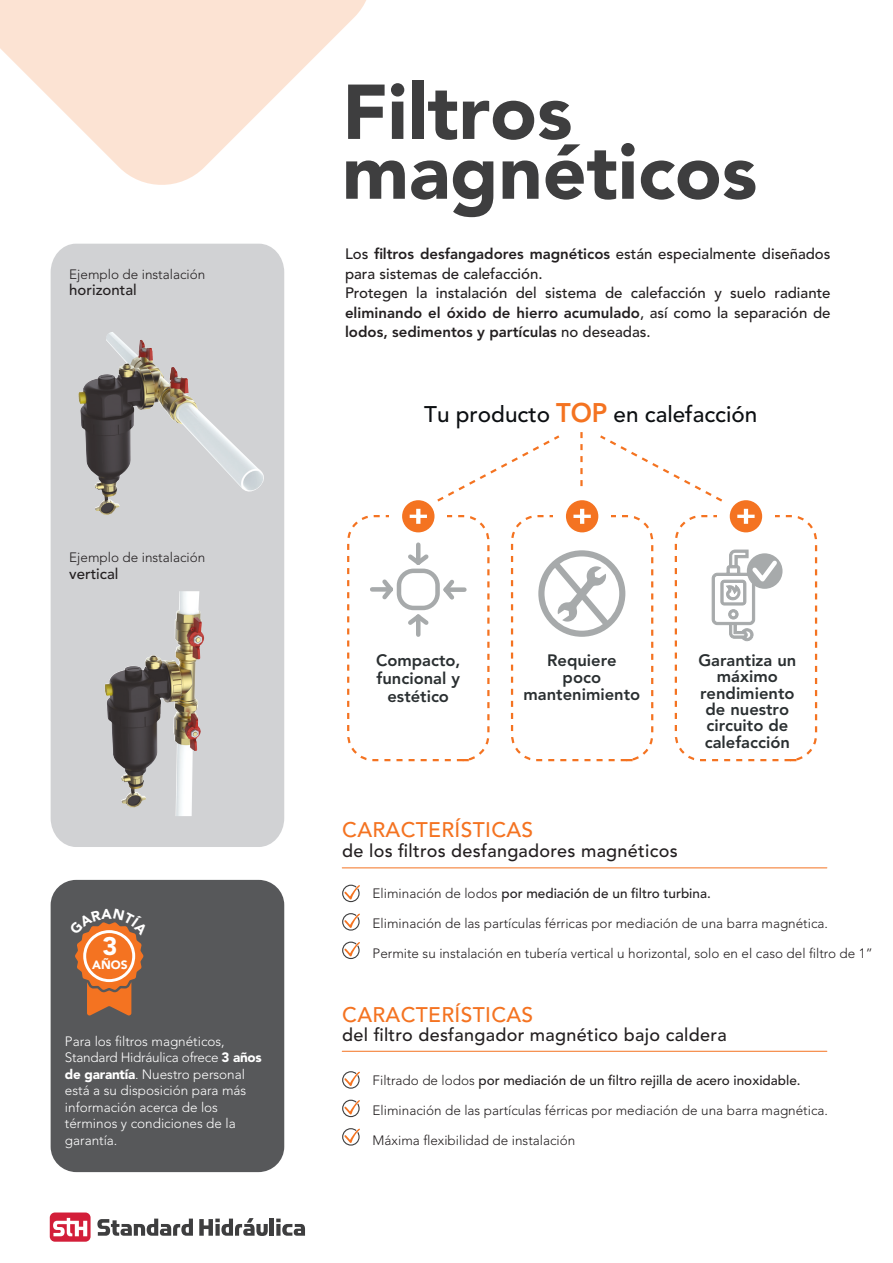
<style>
.page{position:relative;width:893px;height:1263px;background:#fff}
.page>*{position:absolute;margin:0;border:0;box-sizing:border-box;transform-origin:0 0}
.t1{font:900 76.8px/59.8px "Avenir LT Std";color:#3e3e3f}
.t2{font:900 25.35px "Avenir LT Std";color:#fff}
.t3{font:500 22.5px "Avenir LT Std";color:#0c0f12}
.t4{font:500 21px "Avenir LT Std";letter-spacing:.015em;color:#f47321}
.t5{font:500 18px "Avenir LT Std";letter-spacing:.015em;color:#231f20}
.t6{font:800 16.5px/16.5px "Avenir LT Std";color:#2a2f31;text-align:center}
.t7{font:500 15px/19.5px "Avenir LT Std";color:#231f20}
.t8{font:300 13.5px "Avenir LT Std";color:#231f20}
.t9{font:300 13.5px/16.5px "Avenir LT Std";color:#fff}
.t10{font:500 13.5px "Avenir LT Std";color:#231f20}
.t11{font:900 12px "Avenir LT Std";color:#fff}
.s1{font-weight:900}
.s2{font-weight:800}
.s3{font-weight:800;font-size:26.85px;color:#f47321}
.s4{font-weight:300}
</style>
<div class="page">
<div style="left:51px;top:244px;width:233px;height:603px;background:#d1d2d4"></div>
<div style="left:51px;top:880px;width:233px;height:292px;background:#57585a;border-radius:26px"></div>
<svg style="left:97px;top:1218px;width:96px;height:18px"></svg>
<svg style="left:199px;top:1218px;width:69px;height:18px"></svg>
<hr style="left:270px;top:1218px;width:4px;height:18px;background:#3e3e3f">
<svg style="left:276px;top:1218px;width:29px;height:18px"></svg>
<div style="left:50px;top:1212px;width:41px;height:30px;background:#d31e39;border-radius:5px"></div>
<svg style="left:53px;top:1218px;width:34px;height:18px"></svg>
<svg style="left:0;top:0;width:366px;height:185px;fill:#fce3d3"></svg>
<svg style="left:342px;top:884px;width:18px;height:18px"></svg>
<svg style="left:342px;top:913px;width:18px;height:17px"></svg>
<svg style="left:342px;top:941px;width:18px;height:18px"></svg>
<svg style="left:342px;top:1071px;width:18px;height:18px"></svg>
<svg style="left:342px;top:1099px;width:18px;height:18px"></svg>
<svg style="left:342px;top:1128px;width:18px;height:17px"></svg>
<hr style="left:342px;top:867px;width:485px;height:1px;background:#f47321">
<hr style="left:342px;top:1051px;width:485px;height:1px;background:#f47321">
<img style="left:78px;top:333px;width:193px;height:182px">
<img style="left:104px;top:591px;width:98px;height:225px">
<svg style="left:347px;top:432px;width:471px;height:330px"></svg>
<svg style="left:75px;top:922px;width:69px;height:93px"></svg>
<p class="t8" style="left:69px;top:266px;width:138px">Ejemplo de instalación</p>
<p class="t7" style="left:69px;top:281px;width:69px">horizontal</p>
<p class="t8" style="left:69px;top:550px;width:138px">Ejemplo de instalación</p>
<p class="t7" style="left:69px;top:564px;width:51px">vertical</p>
<h2 class="t2" style="left:103px;top:931px;width:16px">3</h2>
<p class="t11" style="left:92px;top:958px;width:37px">AÑOS</p>
<p class="t9" style="left:65px;top:1033px;width:198px">Para los filtros magnéticos,<br>Standard Hidráulica ofrece <span class="s1">3 años de garantía</span>. Nuestro personal está a su disposición para más información acerca de los términos y condiciones de la garantía.</p>
<h1 class="t1" style="left:342px;top:82px;width:417px">Filtros magnéticos</h1>
<p class="t7" style="left:345px;top:245px;width:487px">Los <span class="s2">filtros desfangadores magnéticos</span> están especialmente diseñados para sistemas de calefacción.<br>Protegen la instalación del sistema de calefacción y suelo radiante <span class="s2">eliminando el óxido de hierro acumulado</span>, así como la separación de <span class="s2">lodos, sedimentos y partículas</span> no deseadas.</p>
<h3 class="t3" style="left:424px;top:401px;width:335px">Tu producto <span class="s3">TOP</span> en calefacción</h3>
<p class="t6" style="left:376px;top:651px;width:86px;line-height:18.1px">Compacto, funcional y estético</p>
<p class="t6" style="left:523px;top:651px;width:118px;line-height:17.2px">Requiere<br>poco mantenimiento</p>
<p class="t6" style="left:698px;top:652px;width:100px">Garantiza un máximo rendimiento de nuestro circuito de calefacción</p>
<h3 class="t4" style="left:342px;top:818px;width:193px">CARACTERÍSTICAS</h3>
<h3 class="t5" style="left:342px;top:840px;width:337px">de los filtros desfangadores magnéticos</h3>
<p class="t10" style="left:373px;top:886px;width:340px"><span class="s4">Eliminación de lodos</span> por mediación de un filtro turbina.</p>
<p class="t8" style="left:373px;top:915px;width:457px">Eliminación de las partículas férricas por mediación de una barra magnética.</p>
<p class="t8" style="left:373px;top:945px;width:502px">Permite su instalación en tubería vertical u horizontal, solo en el caso del filtro de 1”</p>
<h3 class="t4" style="left:342px;top:1002px;width:193px">CARACTERÍSTICAS</h3>
<h3 class="t5" style="left:342px;top:1025px;width:386px">del filtro desfangador magnético bajo caldera</h3>
<p class="t10" style="left:373px;top:1073px;width:429px"><span class="s4">Filtrado de lodos</span> por mediación de un filtro rejilla de acero inoxidable.</p>
<p class="t8" style="left:373px;top:1103px;width:457px">Eliminación de las partículas férricas por mediación de una barra magnética.</p>
<p class="t8" style="left:373px;top:1133px;width:204px">Máxima flexibilidad de instalación</p>
</div>
